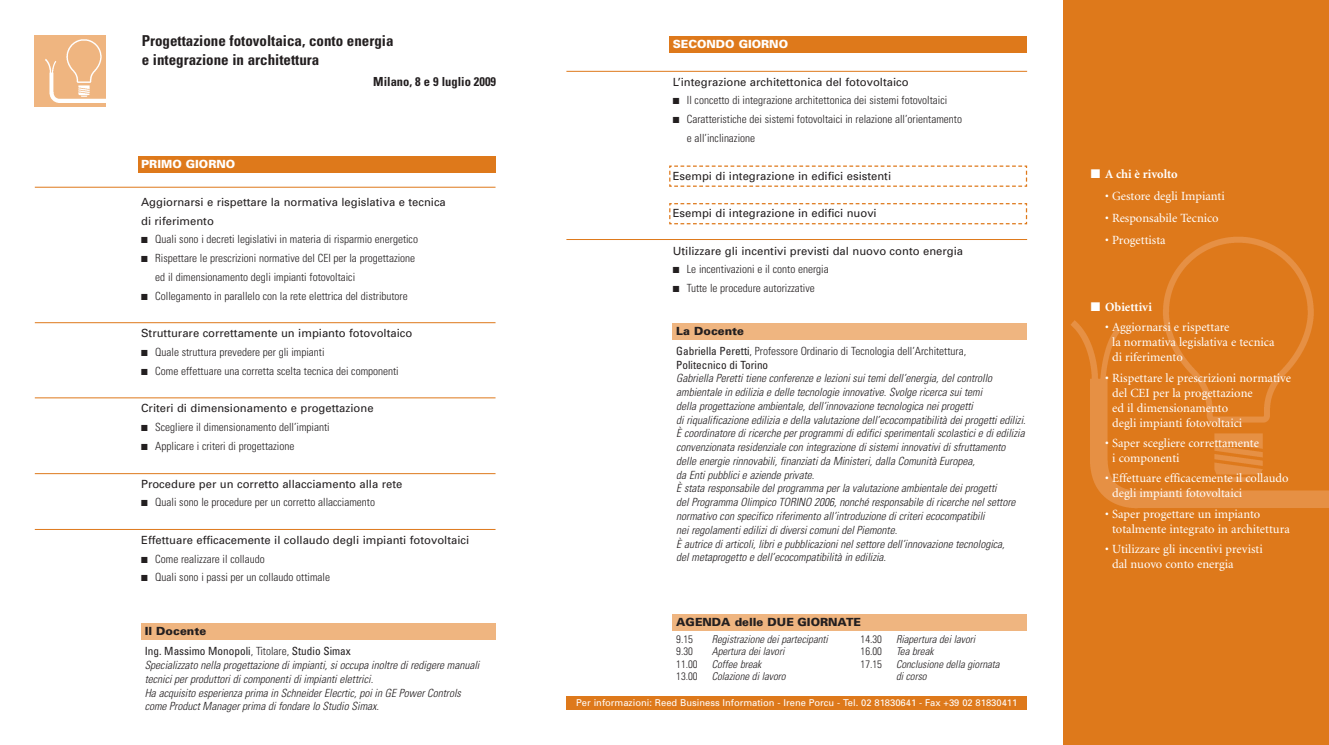
<style>
.page{position:relative;width:1329px;height:745px;background:#fff}
.page>*{position:absolute;margin:0;border:0;box-sizing:border-box;transform-origin:0 0}
.t1{font:700 condensed 15px/18px "Univers";color:#231f20}
.t2{font:12.5px/15px "Minion";color:#fff}
.t3{font:700 12.5px "Minion";color:#fff}
.t4{font:700 condensed 12.5px "Univers";color:#231f20}
.t5{font:italic 300 condensed 11.25px/13.8px "Univers";color:#231f20}
.t6{font:300 condensed 11.25px/18.8px "Univers";color:#231f20}
.t7{font:11.25px/18.8px "Univers";color:#231f20}
.t8{font:condensed 11.25px/20.2px "Univers";color:#231f20}
.t9{font:900 11.25px "Univers";color:#fff}
.t10{font:900 11.25px "Univers";color:#231f20}
.t11{font:italic 300 condensed 10.75px/12.5px "Univers";color:#231f20}
.t12{font:300 condensed 10.75px "Univers";color:#231f20}
.t13{font:9.38px "Univers";color:#fff}
.s1{font-weight:900;font-stretch:normal}
.s2{font-weight:300}
.s3{font-weight:400}
</style>
<div class="page">
<div style="left:138px;top:156px;width:357px;height:17px;background:#de791b"></div>
<div style="left:669px;top:36px;width:358px;height:16px;background:#de791b"></div>
<svg style="left:669px;top:165px;width:359px;height:22px"></svg>
<svg style="left:669px;top:203px;width:359px;height:22px"></svg>
<div style="left:566px;top:696px;width:461px;height:13px;background:#de791b"></div>
<div style="left:35px;top:36px;width:71px;height:71px;background:#efb580"></div>
<img style="left:46px;top:40px;width:60px;height:62px">
<hr style="left:35px;top:322px;width:460px;height:1px;background:#de791b">
<hr style="left:35px;top:187px;width:460px;height:1px;background:#de791b">
<hr style="left:35px;top:473px;width:460px;height:1px;background:#de791b">
<hr style="left:35px;top:397px;width:460px;height:1px;background:#de791b">
<hr style="left:35px;top:529px;width:460px;height:1px;background:#de791b">
<hr style="left:566px;top:239px;width:461px;height:1px;background:#de791b">
<hr style="left:566px;top:71px;width:461px;height:1px;background:#de791b">
<div style="left:1062px;top:0;width:266px;height:744px;background:#de791b"></div>
<img style="left:1071px;top:236px;width:257px;height:272px">
<div style="left:673px;top:613px;width:354px;height:17px;background:#efb580"></div>
<div style="left:673px;top:322px;width:354px;height:17px;background:#efb580"></div>
<div style="left:141px;top:622px;width:354px;height:17px;background:#efb580"></div>
<h1 class="t1" style="left:142px;top:34px;width:253px">Progettazione fotovoltaica, conto energia e integrazione in architettura</h1>
<p class="t4" style="left:373px;top:77px;width:124px">Milano, 8 e 9 luglio 2009</p>
<p class="t9" style="left:141px;top:160px;width:96px">PRIMO GIORNO</p>
<p class="t7" style="left:141px;top:193px;width:306px">Aggiornarsi e rispettare la normativa legislativa e tecnica di riferimento</p>
<p class="t6" style="left:141px;top:231px;width:278px">■ Quali sono i decreti legislativi in materia di risparmio energetico</p>
<p class="t6" style="left:155px;top:250px;width:261px;text-indent:-14px">■ Rispettare le prescrizioni normative del CEI per la progettazione ed il dimensionamento degli impianti fotovoltaici</p>
<p class="t6" style="left:141px;top:287px;width:268px">■ Collegamento in parallelo con la rete elettrica del distributore</p>
<p class="t7" style="left:141px;top:325px;width:273px">Strutturare correttamente un impianto fotovoltaico</p>
<p class="t6" style="left:141px;top:343px;width:185px">■ Quale struttura prevedere per gli impianti</p>
<p class="t6" style="left:141px;top:362px;width:259px">■ Come effettuare una corretta scelta tecnica dei componenti</p>
<p class="t7" style="left:141px;top:400px;width:234px">Criteri di dimensionamento e progettazione</p>
<p class="t6" style="left:141px;top:418px;width:190px">■ Scegliere il dimensionamento dell’impianti</p>
<p class="t6" style="left:141px;top:437px;width:155px">■ Applicare i criteri di progettazione</p>
<p class="t7" style="left:141px;top:475px;width:263px">Procedure per un corretto allacciamento alla rete</p>
<p class="t6" style="left:141px;top:493px;width:235px">■ Quali sono le procedure per un corretto allacciamento</p>
<p class="t7" style="left:141px;top:531px;width:330px">Effettuare efficacemente il collaudo degli impianti fotovoltaici</p>
<p class="t6" style="left:141px;top:550px;width:125px">■ Come realizzare il collaudo</p>
<p class="t6" style="left:141px;top:568px;width:190px">■ Quali sono i passi per un collaudo ottimale</p>
<p class="t8" style="left:145px;top:621px;width:208px"><span class="s1">Il Docente<br></span>Ing. Massimo Monopoli<span class="s2">, Titolare,</span> Studio Simax</p>
<p class="t5" style="left:145px;top:659px;width:338px">Specializzato nella progettazione diimpianti,sioccupa inoltre diredigere manuali tecniciperproduttoridicomponentidiimpiantielettrici.<br>Ha acquisito esperienza prima in SchneiderElecrtic,poiin GE PowerControls come ProductManagerprima difondare lo Studio Simax.</p>
<p class="t9" style="left:673px;top:40px;width:117px">SECONDO GIORNO</p>
<p class="t7" style="left:673px;top:73px;width:237px">L’integrazione architettonica del fotovoltaico</p>
<p class="t6" style="left:673px;top:92px;width:276px">■ Il concetto di integrazione architettonica dei sistemi fotovoltaici</p>
<p class="t6" style="left:687px;top:111px;width:277px;text-indent:-14px">■ Caratteristiche dei sistemi fotovoltaici in relazione all’orientamento e all’inclinazione</p>
<p class="t7" style="left:673px;top:167px;width:220px">Esempi di integrazione in edifici esistenti</p>
<p class="t7" style="left:673px;top:204px;width:206px">Esempi di integrazione in edifici nuovi</p>
<p class="t7" style="left:673px;top:242px;width:292px">Utilizzare gli incentivi previsti dal nuovo conto energia</p>
<p class="t6" style="left:673px;top:261px;width:157px">■ Le incentivazioni e il conto energia</p>
<p class="t6" style="left:673px;top:280px;width:144px">■ Tutte le procedure autorizzative</p>
<p class="t6" style="left:676px;top:321px;width:291px;line-height:20.2px"><span class="s1">La Docente<br></span><span class="s3">Gabriella Peretti</span>, Professore Ordinario di Tecnologia dell’Architettura,</p>
<p class="t8" style="left:676px;top:355px;width:93px">Politecnico di Torino</p>
<p class="t5" style="left:676px;top:372px;width:353px">Gabriella Perettitiene conferenze e lezionisuitemidell’energia,delcontrollo ambientale in edilizia e delle tecnologie innovative.Svolge ricerca suitemi<br>della progettazione ambientale,dell’innovazione tecnologica neiprogetti diriqualificazione edilizia e della valutazione dell’ecocompatibilità deiprogettiedilizi.<br>È coordinatore diricerche perprogrammidiedificisperimentaliscolasticie diedilizia convenzionata residenziale con integrazione disistemiinnovatividisfruttamento delle energie rinnovabili,finanziatida Ministeri,dalla Comunità Europea,<br>da Entipubblicie aziende private.<br>È stata responsabile delprogramma perla valutazione ambientale deiprogetti delProgramma Olimpico TORINO 2006,nonché responsabile diricerche nelsettore normativo con specifico riferimento all’introduzione dicriteriecocompatibili neiregolamentiedilizididiversicomunidelPiemonte.<br>È autrice diarticoli,librie pubblicazioninelsettore dell’innovazione tecnologica, delmetaprogetto e dell’ecocompatibilità in edilizia.</p>
<p class="t10" style="left:676px;top:617px;width:186px">AGENDA delle DUE GIORNATE</p>
<p class="t12" style="left:676px;top:634px;width:18px">9.15</p>
<p class="t11" style="left:712px;top:633px;width:120px">Registrazione deipartecipanti</p>
<p class="t12" style="left:676px;top:647px;width:18px">9.30</p>
<p class="t11" style="left:712px;top:646px;width:76px">Apertura deilavori</p>
<p class="t12" style="left:676px;top:659px;width:23px">11.00</p>
<p class="t11" style="left:712px;top:658px;width:51px">Coffee break</p>
<p class="t12" style="left:676px;top:672px;width:23px">13.00</p>
<p class="t11" style="left:712px;top:671px;width:78px">Colazione dilavoro</p>
<p class="t12" style="left:860px;top:634px;width:23px">14.30</p>
<p class="t11" style="left:896px;top:633px;width:83px">Riapertura deilavori</p>
<p class="t12" style="left:860px;top:647px;width:23px">16.00</p>
<p class="t11" style="left:896px;top:646px;width:39px">Tea break</p>
<p class="t12" style="left:860px;top:659px;width:23px">17.15</p>
<p class="t11" style="left:896px;top:658px;width:107px">Conclusione della giornata dicorso</p>
<p class="t13" style="left:576px;top:698px;width:443px">Per informazioni: Reed Business Information - Irene Porcu - Tel. 02 81830641 - Fax +39 02 81830411</p>
<p class="t3" style="left:1091px;top:169px;width:88px">■ A chi è rivolto</p>
<p class="t2" style="left:1105px;top:190px;width:121px">• Gestore degli Impianti</p>
<p class="t2" style="left:1105px;top:212px;width:115px">• Responsabile Tecnico</p>
<p class="t2" style="left:1105px;top:234px;width:62px">• Progettista</p>
<p class="t3" style="left:1091px;top:302px;width:63px">■ Obiettivi</p>
<p class="t2" style="left:1112px;top:320px;width:164px;text-indent:-7px">• Aggiornarsi e rispettare<br>la normativa legislativa e tecnica di riferimento</p>
<p class="t2" style="left:1112px;top:371px;width:180px;text-indent:-7px">• Rispettare le prescrizioni normative del CEI per la progettazione<br>ed il dimensionamento<br>degli impianti fotovoltaici</p>
<p class="t2" style="left:1112px;top:436px;width:148px;text-indent:-7px">• Saper scegliere correttamente i componenti</p>
<p class="t2" style="left:1112px;top:471px;width:178px;text-indent:-7px">• Effettuare efficacemente il collaudo degli impianti fotovoltaici</p>
<p class="t2" style="left:1112px;top:507px;width:179px;text-indent:-7px">• Saper progettare un impianto totalmente integrato in architettura</p>
<p class="t2" style="left:1112px;top:542px;width:152px;text-indent:-7px">• Utilizzare gli incentivi previsti dal nuovo conto energia</p>
</div>
